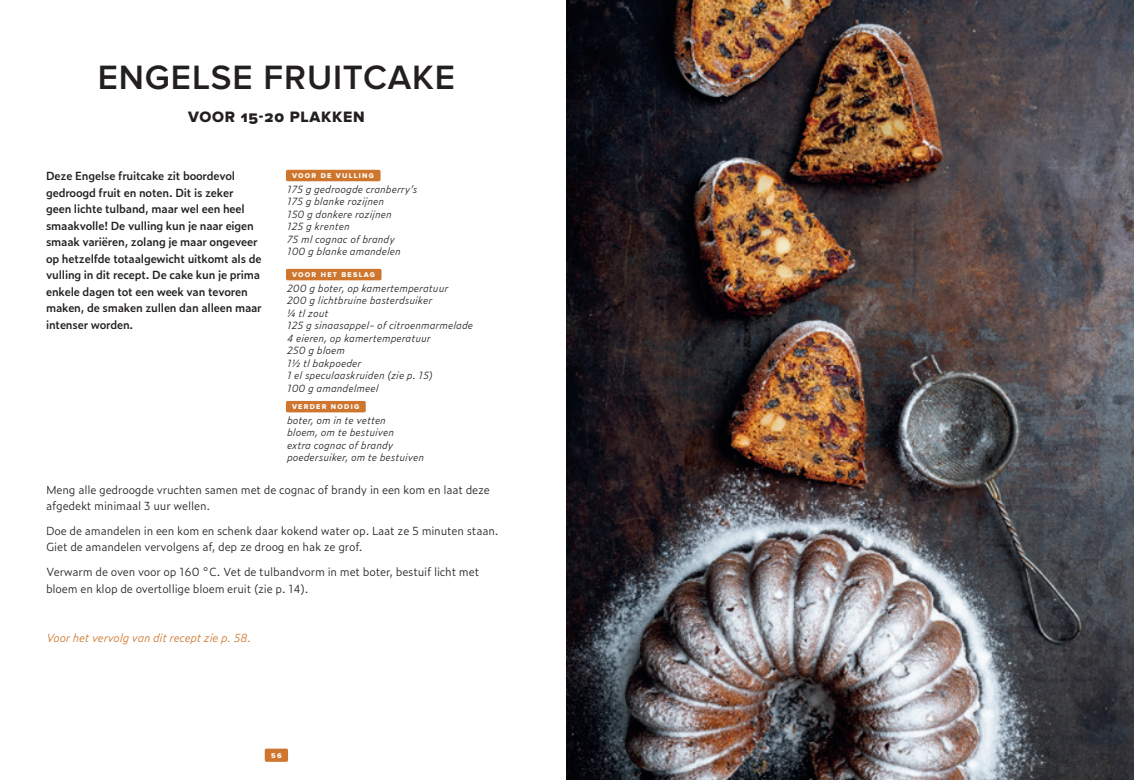
<style>
.page{position:relative;width:1134px;height:780px;background:#fff}
.page>*{position:absolute;margin:0;border:0;box-sizing:border-box;transform-origin:0 0}
.t1{font:600 35px "Proxima Nova";letter-spacing:.025em;color:#231f20}
.t2{font:15.62px "Proxima Nova Extrabld";letter-spacing:.05em;color:#231f20}
.t3{font:300 11.25px/16.5px "Zeitung Pro";letter-spacing:-.015em;color:#231f20}
.t4{font:600 11.25px/16.5px "Zeitung Pro";letter-spacing:-.015em;color:#231f20}
.t5{font:italic 300 11.25px "Zeitung Pro";letter-spacing:-.015em;color:#ce762d}
.t6{font:italic 300 10px/12.5px "Zeitung Pro";color:#231f20}
.t7{font:7.25px "Proxima Nova Extrabld";letter-spacing:.175em;color:#fff}
</style>
<div class="page">
<div style="left:265px;top:748px;width:23px;height:13px;background:#ce762d;border-radius:2px"></div>
<img style="left:567px;top:0;width:567px;height:780px">
<div style="left:286px;top:170px;width:95px;height:11px;background:#ce762d;border-radius:2px"></div>
<div style="left:286px;top:269px;width:95px;height:11px;background:#ce762d;border-radius:2px"></div>
<div style="left:286px;top:401px;width:80px;height:11px;background:#ce762d;border-radius:2px"></div>
<h1 class="t1" style="left:98px;top:57px;width:359px">ENGELSE FRUITCAKE</h1>
<h2 class="t2" style="left:188px;top:108px;width:178px">VOOR 15-20 PLAKKEN</h2>
<p class="t4" style="left:46px;top:167px;width:217px">Deze Engelse fruitcake zit boordevol gedroogd fruit en noten. Dit is zeker<br>geen lichte tulband, maar wel een heel smaakvolle! De vulling kun je naar eigen smaak variëren, zolang je maar ongeveer op hetzelfde totaalgewicht uitkomt als de vulling in dit recept. De cake kun je prima enkele dagen tot een week van tevoren maken, de smaken zullen dan alleen maar intenser worden.</p>
<p class="t7" style="left:292px;top:171px;width:83px">VOOR DE VULLING</p>
<p class="t6" style="left:287px;top:182px;width:132px">175 g gedroogde cranberry’s<br>175 g blanke rozijnen<br>150 g donkere rozijnen<br>125 g krenten<br>75 ml cognac of brandy<br>100 g blanke amandelen</p>
<p class="t7" style="left:292px;top:270px;width:84px">VOOR HET BESLAG</p>
<p class="t6" style="left:287px;top:281px;width:188px">200 g boter, op kamertemperatuur<br>200 g lichtbruine basterdsuiker<br>¼ tl zout<br>125 g sinaasappel- of citroenmarmelade<br>4 eieren, op kamertemperatuur<br>250 g bloem<br>1½ tl bakpoeder<br>1 el speculaaskruiden (zie p. 15)<br>100 g amandelmeel</p>
<p class="t7" style="left:292px;top:402px;width:69px">VERDER NODIG</p>
<p class="t6" style="left:287px;top:413px;width:139px">boter, om in te vetten<br>bloem, om te bestuiven<br>extra cognac of brandy poedersuiker, om te bestuiven</p>
<p class="t3" style="left:46px;top:481px;width:445px">Meng alle gedroogde vruchten samen met de cognac of brandy in een kom en laat deze afgedekt minimaal 3 uur wellen.</p>
<p class="t3" style="left:46px;top:522px;width:454px">Doe de amandelen in een kom en schenk daar kokend water op. Laat ze 5 minuten staan.<br>Giet de amandelen vervolgens af, dep ze droog en hak ze grof.</p>
<p class="t3" style="left:46px;top:563px;width:435px">Verwarm de oven voor op 160 °C. Vet de tulbandvorm in met boter, bestuif licht met bloem en klop de overtollige bloem eruit (zie p. 14).</p>
<p class="t5" style="left:46px;top:629px;width:207px">Voor het vervolg van dit recept zie p. 58.</p>
<p class="t7" style="left:271px;top:751px;width:12px">56</p>
</div>
